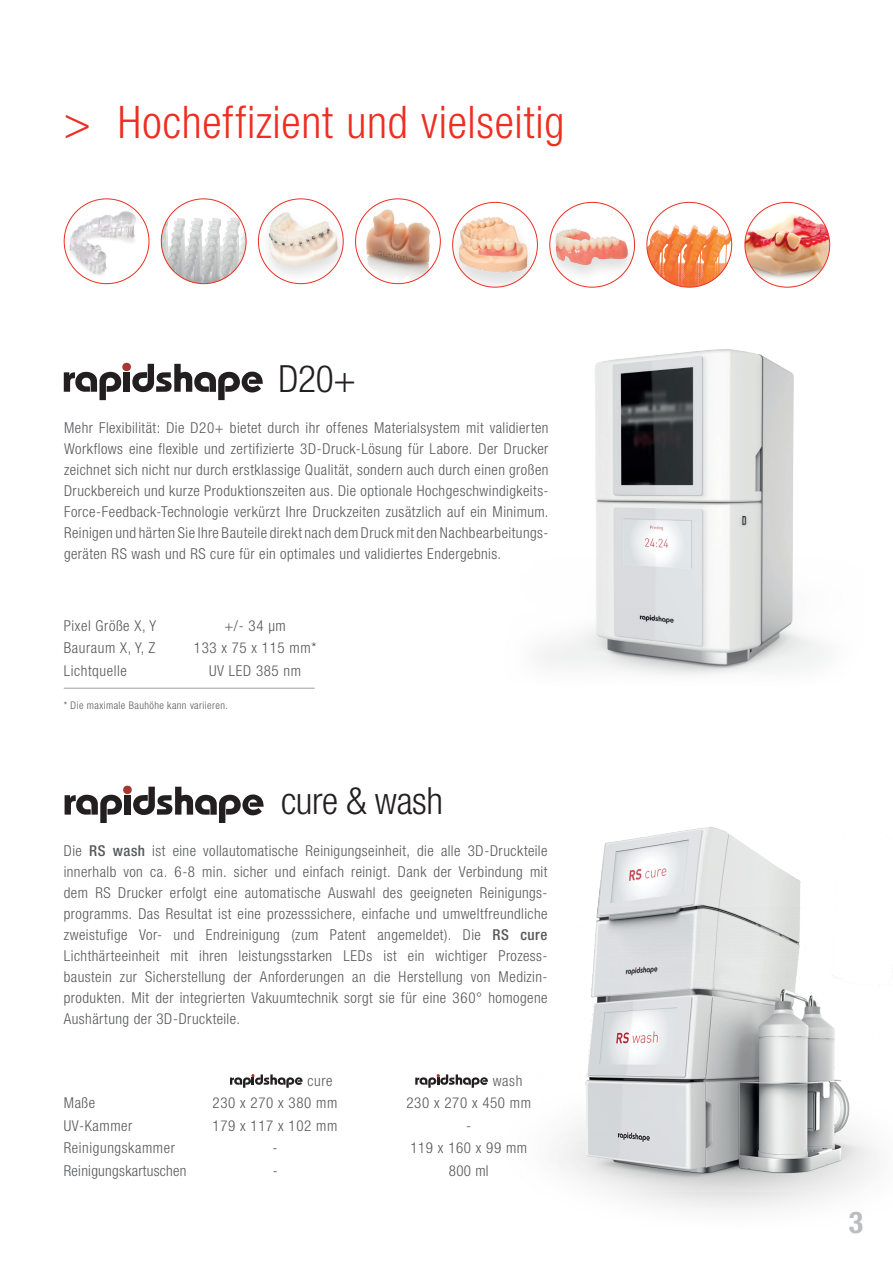
<style>
.page{position:relative;width:893px;height:1263px;background:#fff}
.page>*{position:absolute;margin:0;border:0;box-sizing:border-box;transform-origin:0 0}
.t1{font:300 condensed 45px "Helvetica Neue LT Std";letter-spacing:.015em;color:#ee2e22}
.t2{font:300 condensed 37.5px "Helvetica Neue LT Std";letter-spacing:-.01em;color:#231f20}
.t3{font:700 condensed 30px "Helvetica Neue LT Std";color:#bcbdc0}
.t4{font:300 condensed 15px/21px "Helvetica Neue LT Std";letter-spacing:.04em;color:#57585a;text-align:justify}
.t5{font:300 condensed 15px "Helvetica Neue LT Std";letter-spacing:.02em;color:#57585a}
.t6{font:300 condensed 10.5px "Helvetica Neue LT Std";letter-spacing:.04em;color:#57585a}
.s1{font-weight:500}
</style>
<div class="page">
<img style="left:64px;top:207px;width:81px;height:77px">
<img style="left:356px;top:208px;width:84px;height:76px">
<svg style="left:161px;top:199px;width:85px;height:85px"></svg>
<img style="left:202px;top:217px;width:30px;height:30px">
<div style="left:453px;top:213px;width:84px;height:74px;background:#231f20;opacity:.15"></div>
<img style="left:453px;top:212px;width:84px;height:65px">
<div style="left:258px;top:208px;width:85px;height:76px;background:#231f20;opacity:.15"></div>
<img style="left:258px;top:209px;width:85px;height:64px">
<img style="left:647px;top:224px;width:84px;height:63px">
<div style="left:550px;top:226px;width:85px;height:58px;background:#231f20;opacity:.15"></div>
<img style="left:555px;top:213px;width:74px;height:54px">
<svg style="left:132px;top:364px;width:131px;height:36px"></svg>
<svg style="left:64px;top:371px;width:57px;height:29px"></svg>
<div style="left:123px;top:372px;width:7px;height:20px;background:#231f20"></div>
<div style="left:122px;top:363px;width:9px;height:8px;background:#a73731;border-radius:50%"></div>
<svg style="left:230px;top:1074px;width:73px;height:14px"></svg>
<svg style="left:415px;top:1074px;width:73px;height:14px"></svg>
<svg style="left:133px;top:787px;width:131px;height:36px"></svg>
<svg style="left:65px;top:794px;width:57px;height:29px"></svg>
<div style="left:124px;top:795px;width:7px;height:20px;background:#231f20"></div>
<div style="left:123px;top:786px;width:9px;height:8px;background:#a73731;border-radius:50%"></div>
<img style="left:745px;top:202px;width:85px;height:85px;border-radius:42px">
<hr style="left:64px;top:688px;width:251px;height:1px;background:#a8a9ad">
<img style="left:541px;top:349px;width:283px;height:326px">
<img style="left:524px;top:826px;width:369px;height:366px">
<h1 class="t1" style="left:64px;top:96px;width:502px">&gt; Hocheffizient und vielseitig</h1>
<h2 class="t2" style="left:279px;top:357px;width:79px">D20+</h2>
<p class="t4" style="left:64px;top:417px;width:486px">Mehr Flexibilität: Die D20+ bietet durch ihr offenes Materialsystem mit validierten Workflows eine flexible und zertifizierte 3D-Druck-Lösung für Labore. Der Drucker zeichnet sich nicht nur durch erstklassige Qualität, sondern auch durch einen großen Druckbereich und kurze Produktionszeiten aus. Die optionale Hochgeschwindigkeits-Force-Feedback-Technologie verkürzt Ihre Druckzeiten zusätzlich auf ein Minimum.<br>Reinigen und härten Sie Ihre Bauteile direkt nach dem Druck mit den Nachbearbeitungs&shy;geräten RS wash und RS cure für ein optimales und validiertes Endergebnis.</p>
<p class="t4" style="left:64px;top:615px;width:94px">Pixel Größe X, Y</p>
<p class="t4" style="left:224px;top:615px;width:63px">+/- 34 µm</p>
<p class="t4" style="left:64px;top:637px;width:93px">Bauraum X, Y, Z</p>
<p class="t4" style="left:194px;top:637px;width:124px">133 x 75 x 115 mm*</p>
<p class="t4" style="left:64px;top:660px;width:65px">Lichtquelle</p>
<p class="t4" style="left:209px;top:660px;width:94px">UV LED 385 nm</p>
<p class="t6" style="left:64px;top:699px;width:166px">* Die maximale Bauhöhe kann variieren.</p>
<h2 class="t2" style="left:281px;top:780px;width:164px">cure &amp; wash</h2>
<p class="t4" style="left:64px;top:840px;width:485px">Die <span class="s1">RS wash</span> ist eine vollautomatische Reinigungseinheit, die alle 3D-Druckteile innerhalb von ca. 6-8 min. sicher und einfach reinigt. Dank der Verbindung mit dem RS Drucker erfolgt eine automatische Auswahl des geeigneten Reinigungs&shy;programms. Das Resultat ist eine prozesssichere, einfache und umweltfreundliche zweistufige Vor- und Endreinigung (zum Patent angemeldet). Die <span class="s1">RS cure </span>Lichthärteeinheit mit ihren leistungsstarken LEDs ist ein wichtiger Prozess&shy;baustein zur Sicherstellung der Anforderungen an die Herstellung von Medizin&shy;produkten. Mit der integrierten Vakuumtechnik sorgt sie für eine 360° homogene Aushärtung der 3D-Druckteile.</p>
<p class="t4" style="left:307px;top:1070px;width:27px">cure</p>
<p class="t4" style="left:493px;top:1070px;width:31px">wash</p>
<p class="t4" style="left:64px;top:1092px;width:33px">Maße</p>
<p class="t4" style="left:213px;top:1092px;width:126px">230 x 270 x 380 mm</p>
<p class="t4" style="left:406px;top:1092px;width:126px">230 x 270 x 450 mm</p>
<p class="t4" style="left:64px;top:1115px;width:70px">UV-Kammer</p>
<p class="t4" style="left:213px;top:1115px;width:126px">179 x 117 x 102 mm</p>
<p class="t4" style="left:466px;top:1115px;width:6px">-</p>
<p class="t4" style="left:64px;top:1137px;width:113px">Reinigungskammer</p>
<p class="t4" style="left:272px;top:1137px;width:6px">-</p>
<p class="t4" style="left:410px;top:1137px;width:118px">119 x 160 x 99 mm</p>
<p class="t5" style="left:64px;top:1162px;width:124px">Reinigungskartuschen</p>
<p class="t4" style="left:273px;top:1160px;width:6px">-</p>
<p class="t4" style="left:449px;top:1160px;width:41px">800 ml</p>
<h3 class="t3" style="left:849px;top:1204px;width:16px">3</h3>
</div>
